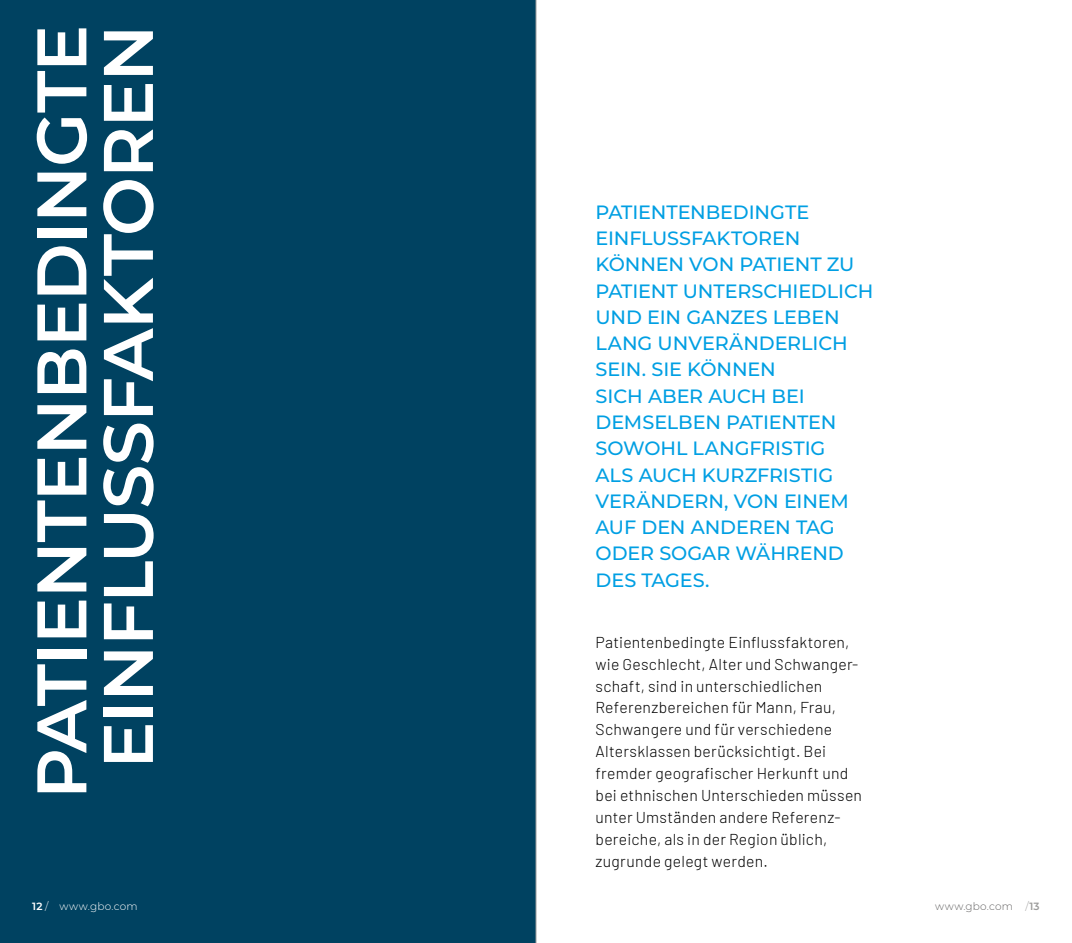
<style>
.page{position:relative;width:1072px;height:943px;background:#fff}
.page>*{position:absolute;margin:0;border:0;box-sizing:border-box;transform-origin:0 0}
.t1{font:600 70px/66.5px "Montserrat";letter-spacing:-.015em;color:#fff;text-align:center}
.t2{font:500 19.25px/26.2px "Montserrat";letter-spacing:-.005em;color:#009fe3}
.t3{font:300 15.75px/21.9px "Barlow";letter-spacing:.015em;color:#000}
.t4{font:300 10.5px "Montserrat";letter-spacing:.025em;color:#fff}
.t5{font:300 10.5px "Montserrat";letter-spacing:.025em;color:#646363}
.s1{font-weight:600;color:#9d9d9c}
.s2{color:#9d9d9c}
</style>
<div class="page">
<div style="left:0;top:0;width:536px;height:943px;background:#004261"></div>
<hr style="left:535px;top:0;width:1px;height:943px;background:#9d9d9c">
<h1 class="t1" style="left:25px;top:798px;width:775px;rotate:-90deg">PATIENTENBEDINGTE<br>EINFLUSSFAKTOREN</h1>
<p class="t2" style="left:595px;top:198px;width:279px">PATIENTENBEDINGTE<br>EINFLUSSFAKTOREN<br>KÖNNEN VON PATIENT ZU<br>PATIENT UNTERSCHIEDLICH<br>UND EIN GANZES LEBEN<br>LANG UNVERÄNDERLICH<br>SEIN. SIE KÖNNEN<br>SICH ABER AUCH BEI<br>DEMSELBEN PATIENTEN<br>SOWOHL LANGFRISTIG<br>ALS AUCH KURZFRISTIG<br>VERÄNDERN, VON EINEM<br>AUF DEN ANDEREN TAG<br>ODER SOGAR WÄHREND<br>DES TAGES.</p>
<p class="t3" style="left:595px;top:630px;width:268px">Patientenbedingte Einflussfaktoren, wie Geschlecht, Alter und Schwanger&shy;schaft, sind in unterschiedlichen Referenzbereichen für Mann, Frau, Schwangere und für verschiedene Altersklassen berücksichtigt. Bei fremder geografischer Herkunft und bei ethnischen Unterschieden müssen unter Umständen andere Referenz&shy;bereiche, als in der Region üblich, zugrunde gelegt werden.</p>
<p class="t4" style="left:32px;top:899px;width:107px"><span class="s1">12</span> / www.gbo.com</p>
<p class="t5" style="left:935px;top:899px;width:106px">www.gbo.com <span class="s2">/</span> <span class="s1">13</span></p>
</div>
